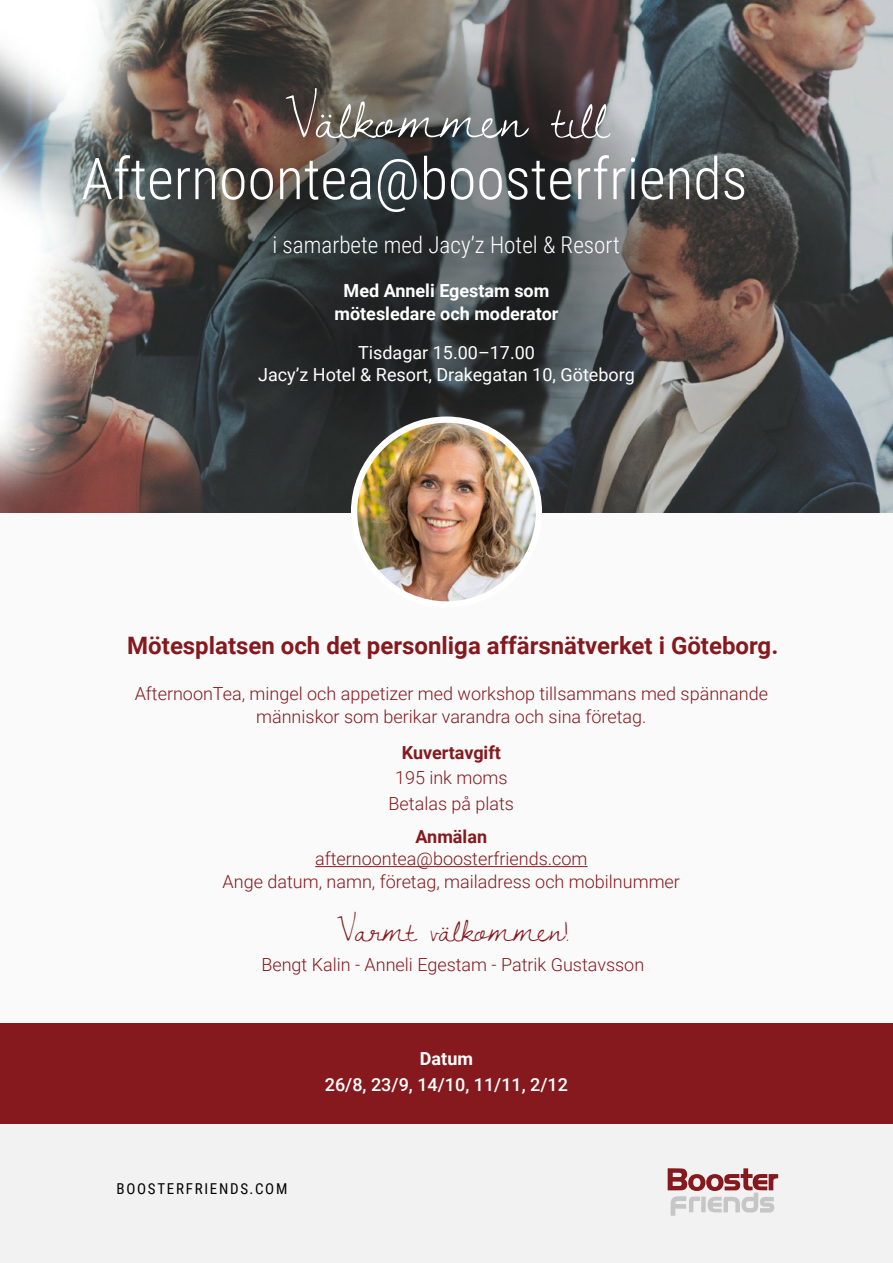
<style>
.page{position:relative;width:893px;height:1263px;background:#fff}
.page>*{position:absolute;margin:0;border:0;box-sizing:border-box;transform-origin:0 0}
.t1{font:60.6px "Dawningofa New Day";color:#fff}
.t2{font:300 57.9px "Roboto Condensed";color:#fff}
.t3{font:36px "Dawningofa New Day";color:#85191e}
.t4{font:700 24px "Roboto";color:#85191e}
.t5{font:300 23.1px "Roboto Condensed";color:#fff}
.t6{font:300 18px/22.5px "Roboto";color:#85191e;text-align:center}
.t7{font:18px/22.5px "Roboto";color:#fff;text-align:center}
.t8{font:700 18px/22.5px "Roboto";color:#fff;text-align:center}
.t9{font:500 18px "Roboto";color:#fff}
.t10{font:700 18px "Roboto";color:#85191e}
.t11{font:15px "Roboto Condensed";letter-spacing:.115em;color:#000}
</style>
<div class="page">
<div style="left:0;top:480px;width:893px;height:557px;background:#fafafa"></div>
<img style="left:0;top:0;width:893px;height:512px">
<svg style="left:212px;top:40px;width:469px;height:417px;background:#434443"></svg>
<div style="left:0;top:1124px;width:893px;height:139px;background:#f2f2f2"></div>
<svg style="left:668px;top:1168px;width:110px;height:48px"></svg>
<hr style="left:315px;top:866px;width:272px;height:1px;background:#85191e">
<div style="left:0;top:1023px;width:893px;height:101px;background:#85191e"></div>
<img style="left:354px;top:420px;width:185px;height:181px">
<div style="left:351px;top:416px;width:191px;height:192px;border:6px solid #fff;border-radius:50%"></div>
<h1 class="t1" style="left:285px;top:69px;width:325px">Välkommen till</h1>
<h2 class="t2" style="left:81px;top:138px;width:668px">Afternoontea@boosterfriends</h2>
<p class="t5" style="left:273px;top:228px;width:349px">i samarbete med Jacy’z Hotel &amp; Resort</p>
<p class="t8" style="left:334px;top:279px;width:225px">Med Anneli Egestam som mötesledare och moderator</p>
<p class="t7" style="left:258px;top:341px;width:378px">Tisdagar 15.00–17.00<br>Jacy’z Hotel &amp; Resort, Drakegatan 10, Göteborg</p>
<h3 class="t4" style="left:127px;top:628px;width:652px">Mötesplatsen och det personliga affärsnätverket i Göteborg.</h3>
<p class="t6" style="left:135px;top:682px;width:635px">AfternoonTea, mingel och appetizer med workshop tillsammans med spännande människor som berikar varandra och sina företag.</p>
<p class="t10" style="left:402px;top:740px;width:101px">Kuvertavgift</p>
<p class="t6" style="left:389px;top:764px;width:127px;line-height:25.5px">195 ink moms<br>Betalas på plats</p>
<p class="t10" style="left:416px;top:824px;width:73px">Anmälan</p>
<p class="t6" style="left:223px;top:847px;width:459px">afternoontea@boosterfriends.com<br>Ange datum, namn, företag, mailadress och mobilnummer</p>
<h3 class="t3" style="left:337px;top:901px;width:233px">Varmt välkommen!</h3>
<p class="t6" style="left:261px;top:952px;width:384px">Bengt Kalin - Anneli Egestam - Patrik Gustavsson</p>
<p class="t11" style="left:116px;top:1178px;width:172px">BOOSTERFRIENDS.COM</p>
<p class="t8" style="left:420px;top:1047px;width:55px">Datum</p>
<p class="t9" style="left:325px;top:1072px;width:245px">26/8, 23/9, 14/10, 11/11, 2/12</p>
</div>
